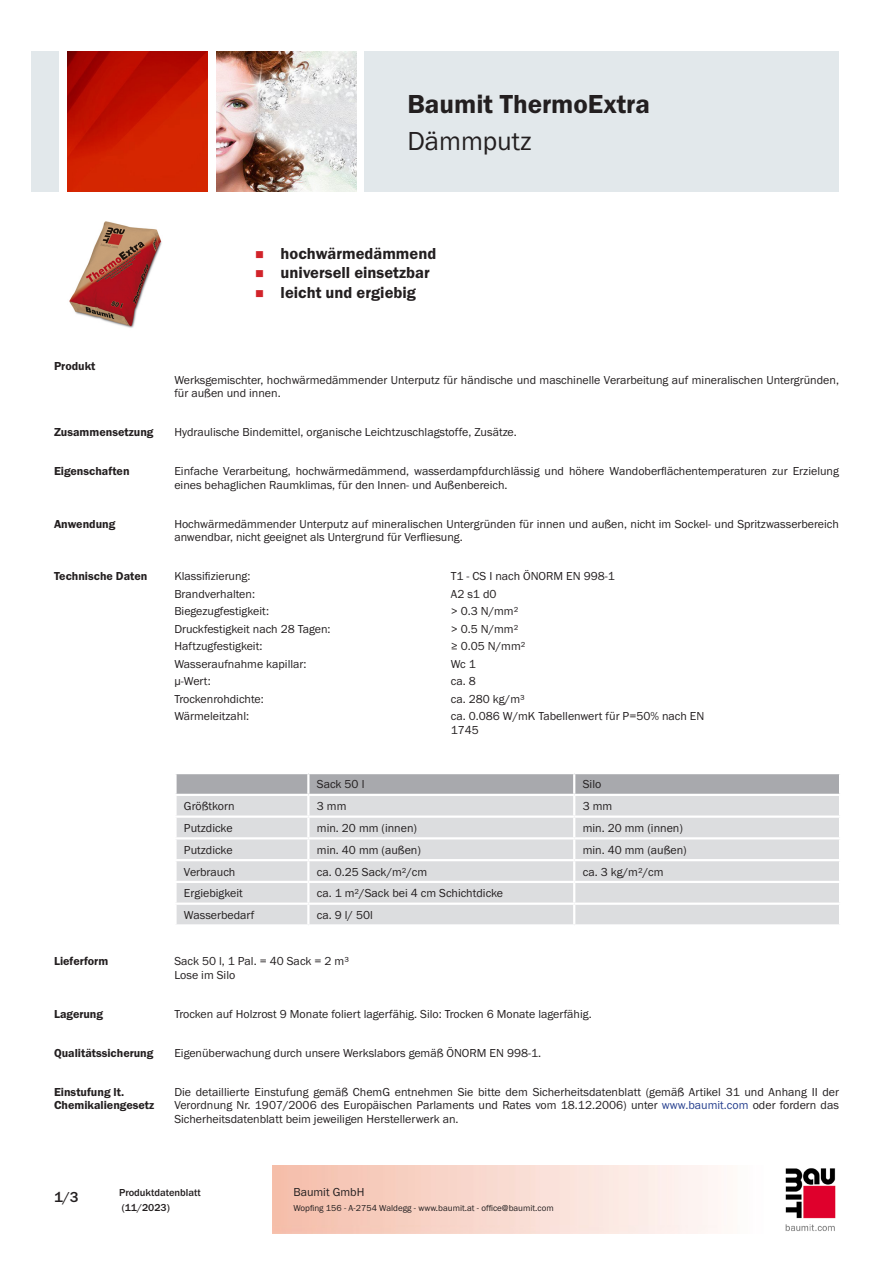
<style>
.page{position:relative;width:893px;height:1263px;background:#fff}
.page>*{position:absolute;margin:0;border:0;box-sizing:border-box;transform-origin:0 0}
.PDS_Produktname{font:27px "BM Franklin Gothic URW Dem";color:#231f20}
.PDS_Produktname_Land{font:27px "BM Franklin Gothic URW Boo";color:#231f20}
.t1{font:16.5px "BM Franklin Gothic URW Dem";color:#231f20}
.t2{font:500 15px "BM Franklin Gothic URW";color:#231f20}
.PDS_Standard{font:12px/13.5px "BM Franklin Gothic URW Boo";color:#231f20}
.PDS_Standard_linksbü{font:12px/13.5px "BM Franklin Gothic URW Boo";color:#231f20}
.PDS_Header{font:12px/13.5px "BM Franklin Gothic URW Dem";color:#231f20}
.t3{font:500 10.5px/15px "BM Franklin Gothic URW";color:#231f20}
.t4{font:9px "BM Franklin Gothic URW Boo";color:#231f20}
.s1{color:#253f8e}
</style>
<div class="page">
<img style="left:785px;top:1168px;width:51px;height:63px">
<div style="left:32px;top:51px;width:27px;height:140px;background:#e2e8eb"></div>
<img style="left:68px;top:52px;width:140px;height:139px">
<img style="left:216px;top:51px;width:141px;height:140px">
<div style="left:365px;top:51px;width:474px;height:140px;background:#e2e8eb"></div>
<img style="left:69px;top:221px;width:93px;height:107px">
<div style="left:177px;top:839px;width:662px;height:85px;background:#dcdddf"></div>
<svg style="left:176px;top:773px;width:664px;height:64px;background:#cfd0d2"></svg>
<hr style="left:307px;top:839px;width:2px;height:20px;background:#fff">
<hr style="left:573px;top:839px;width:2px;height:20px;background:#fff">
<hr style="left:174px;top:859px;width:134px;height:2px;background:#fff">
<hr style="left:308px;top:859px;width:266px;height:2px;background:#fff">
<hr style="left:307px;top:861px;width:2px;height:20px;background:#fff">
<hr style="left:574px;top:859px;width:267px;height:2px;background:#fff">
<hr style="left:573px;top:861px;width:2px;height:20px;background:#fff">
<hr style="left:174px;top:881px;width:134px;height:2px;background:#fff">
<hr style="left:308px;top:881px;width:266px;height:2px;background:#fff">
<hr style="left:574px;top:881px;width:267px;height:2px;background:#fff">
<hr style="left:174px;top:902px;width:134px;height:3px;background:#fff">
<hr style="left:308px;top:902px;width:266px;height:3px;background:#fff">
<svg style="left:307px;top:883px;width:2px;height:41px"></svg>
<hr style="left:574px;top:902px;width:267px;height:3px;background:#fff">
<svg style="left:573px;top:883px;width:2px;height:41px"></svg>
<p class="PDS_Produktname" style="left:407px;top:87px;width:244px">Baumit ThermoExtra</p>
<p class="PDS_Produktname_Land" style="left:407px;top:124px;width:126px">Dämmputz</p>
<p class="PDS_Header" style="left:54px;top:360px;width:43px">Produkt</p>
<p class="t1" style="left:281px;top:243px;width:157px">hochwärmedämmend</p>
<p class="t1" style="left:281px;top:263px;width:151px">universell einsetzbar</p>
<p class="t1" style="left:281px;top:282px;width:137px">leicht und ergiebig</p>
<p class="PDS_Standard" style="left:174px;top:373px;width:666px">Werksgemischter, hochwärmedämmender Unterputz für händische und maschinelle Verarbeitung auf mineralischen Untergründen, für außen und innen.</p>
<p class="PDS_Header" style="left:54px;top:426px;width:101px">Zusammensetzung</p>
<p class="PDS_Standard" style="left:174px;top:426px;width:344px">Hydraulische Bindemittel, organische Leichtzuschlagstoffe, Zusätze.</p>
<p class="PDS_Header" style="left:54px;top:465px;width:77px">Eigenschaften</p>
<p class="PDS_Standard" style="left:174px;top:465px;width:666px">Einfache Verarbeitung, hochwärmedämmend, wasserdampfdurchlässig und höhere Wandoberflächentemperaturen zur Erzielung eines behaglichen Raumklimas, für den Innen- und Außenbereich.</p>
<p class="PDS_Header" style="left:54px;top:517px;width:63px">Anwendung</p>
<p class="PDS_Standard" style="left:174px;top:517px;width:666px">Hochwärmedämmender Unterputz auf mineralischen Untergründen für innen und außen, nicht im Sockel- und Spritzwasserbereich anwendbar, nicht geeignet als Untergrund für Verfliesung.</p>
<p class="PDS_Header" style="left:54px;top:569px;width:95px">Technische Daten</p>
<p class="PDS_Standard_linksbü" style="left:174px;top:569px;width:78px">Klassifizierung:</p>
<p class="PDS_Standard_linksbü" style="left:451px;top:569px;width:166px">T1 - CS I nach ÖNORM EN 998-1</p>
<p class="PDS_Standard_linksbü" style="left:174px;top:587px;width:82px">Brandverhalten:</p>
<p class="PDS_Standard_linksbü" style="left:451px;top:587px;width:47px">A2 s1 d0</p>
<p class="PDS_Standard_linksbü" style="left:174px;top:604px;width:96px">Biegezugfestigkeit:</p>
<p class="PDS_Standard_linksbü" style="left:451px;top:604px;width:69px">&gt; 0.3 N/mm²</p>
<p class="PDS_Standard_linksbü" style="left:174px;top:622px;width:158px">Druckfestigkeit nach 28 Tagen:</p>
<p class="PDS_Standard_linksbü" style="left:451px;top:622px;width:69px">&gt; 0.5 N/mm²</p>
<p class="PDS_Standard_linksbü" style="left:174px;top:639px;width:90px">Haftzugfestigkeit:</p>
<p class="PDS_Standard_linksbü" style="left:451px;top:639px;width:76px">≥ 0.05 N/mm²</p>
<p class="PDS_Standard_linksbü" style="left:174px;top:657px;width:134px">Wasseraufnahme kapillar:</p>
<p class="PDS_Standard_linksbü" style="left:451px;top:657px;width:27px">Wc 1</p>
<p class="PDS_Standard_linksbü" style="left:174px;top:674px;width:38px">μ-Wert:</p>
<p class="PDS_Standard_linksbü" style="left:451px;top:674px;width:26px">ca. 8</p>
<p class="PDS_Standard_linksbü" style="left:174px;top:692px;width:91px">Trockenrohdichte:</p>
<p class="PDS_Standard_linksbü" style="left:451px;top:692px;width:75px">ca. 280 kg/m³</p>
<p class="PDS_Standard_linksbü" style="left:174px;top:709px;width:76px">Wärmeleitzahl:</p>
<p class="PDS_Standard_linksbü" style="left:451px;top:709px;width:255px">ca. 0.086 W/mK Tabellenwert für P=50% nach EN<br>1745</p>
<p class="PDS_Standard_linksbü" style="left:317px;top:778px;width:49px">Sack 50 l</p>
<p class="PDS_Standard_linksbü" style="left:583px;top:778px;width:20px">Silo</p>
<p class="PDS_Standard_linksbü" style="left:184px;top:800px;width:52px">Größtkorn</p>
<p class="PDS_Standard_linksbü" style="left:317px;top:800px;width:31px">3 mm</p>
<p class="PDS_Standard_linksbü" style="left:583px;top:800px;width:31px">3 mm</p>
<p class="PDS_Standard_linksbü" style="left:184px;top:821px;width:50px">Putzdicke</p>
<p class="PDS_Standard_linksbü" style="left:317px;top:821px;width:102px">min. 20 mm (innen)</p>
<p class="PDS_Standard_linksbü" style="left:583px;top:821px;width:102px">min. 20 mm (innen)</p>
<p class="PDS_Standard_linksbü" style="left:184px;top:843px;width:50px">Putzdicke</p>
<p class="PDS_Standard_linksbü" style="left:317px;top:843px;width:106px">min. 40 mm (außen)</p>
<p class="PDS_Standard_linksbü" style="left:583px;top:843px;width:106px">min. 40 mm (außen)</p>
<p class="PDS_Standard_linksbü" style="left:184px;top:865px;width:53px">Verbrauch</p>
<p class="PDS_Standard_linksbü" style="left:317px;top:865px;width:112px">ca. 0.25 Sack/m²/cm</p>
<p class="PDS_Standard_linksbü" style="left:583px;top:865px;width:82px">ca. 3 kg/m²/cm</p>
<p class="PDS_Standard_linksbü" style="left:184px;top:887px;width:60px">Ergiebigkeit</p>
<p class="PDS_Standard_linksbü" style="left:317px;top:887px;width:188px">ca. 1 m²/Sack bei 4 cm Schichtdicke</p>
<p class="PDS_Standard_linksbü" style="left:184px;top:908px;width:72px">Wasserbedarf</p>
<p class="PDS_Standard_linksbü" style="left:317px;top:908px;width:58px">ca. 9 l/ 50l</p>
<p class="PDS_Header" style="left:54px;top:955px;width:56px">Lieferform</p>
<p class="PDS_Standard" style="left:174px;top:955px;width:176px">Sack 50 l, 1 Pal. = 40 Sack = 2 m³</p>
<p class="PDS_Standard" style="left:174px;top:968px;width:62px">Lose im Silo</p>
<p class="PDS_Header" style="left:54px;top:1007px;width:51px">Lagerung</p>
<p class="PDS_Standard" style="left:174px;top:1007px;width:419px">Trocken auf Holzrost 9 Monate foliert lagerfähig. Silo: Trocken 6 Monate lagerfähig.</p>
<p class="PDS_Header" style="left:54px;top:1046px;width:101px">Qualitätssicherung</p>
<p class="PDS_Standard" style="left:174px;top:1046px;width:368px">Eigenüberwachung durch unsere Werkslabors gemäß ÖNORM EN 998-1.</p>
<p class="PDS_Header" style="left:54px;top:1085px;width:102px">Einstufung lt.<br>Chemikaliengesetz</p>
<p class="PDS_Standard" style="left:174px;top:1085px;width:666px;text-align:justify">Die detaillierte Einstufung gemäß ChemG entnehmen Sie bitte dem Sicherheitsdatenblatt (gemäß Artikel 31 und Anhang II der Verordnung Nr. 1907/2006 des Europäischen Parlaments und Rates vom 18.12.2006) unter <span class="s1">www.baumit.com</span> oder fordern das Sicherheitsdatenblatt beim jeweiligen Herstellerwerk an.</p>
<p class="t2" style="left:54px;top:1188px;width:26px">1/3</p>
<p class="t3" style="left:119px;top:1185px;width:83px">Produktdatenblatt (11/2023)</p>
<p class="PDS_Standard" style="left:293px;top:1185px;width:73px">Baumit GmbH</p>
<p class="t4" style="left:293px;top:1202px;width:262px">Wopfing 156 - A-2754 Waldegg - www.baumit.at - office@baumit.com</p>
</div>
